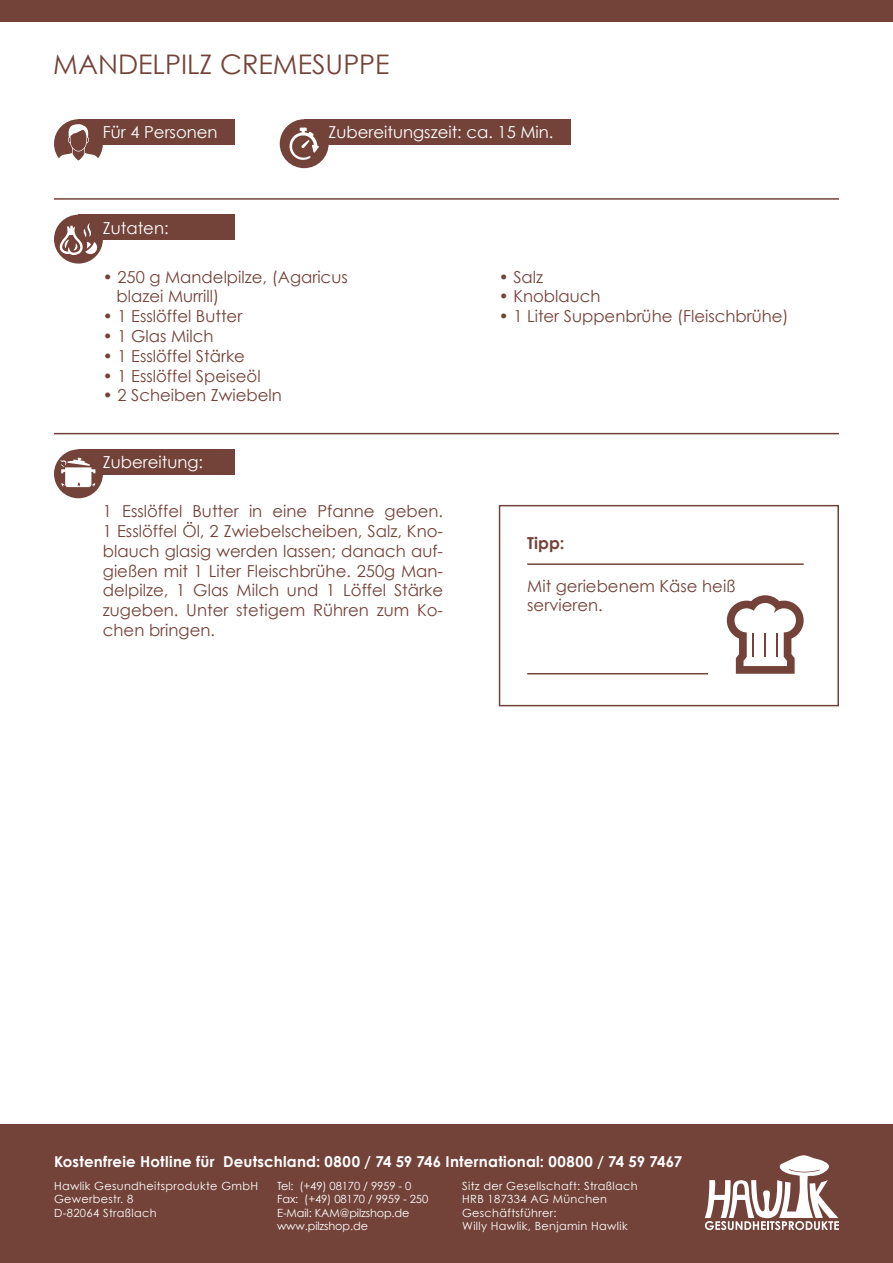
<style>
.page{position:relative;width:893px;height:1263px;background:#fff}
.page>*{position:absolute;margin:0;border:0;box-sizing:border-box;transform-origin:0 0}
.t1{font:27px "Century Gothic";color:#734339}
.t2{font:16.5px/19.8px "Century Gothic";color:#734339}
.t3{font:16.5px "Century Gothic";color:#fff}
.t4{font:700 16.5px "Century Gothic";color:#734339}
.t5{font:700 15px "Century Gothic";letter-spacing:.015em;color:#fff}
.t6{font:11.25px/13.5px "Century Gothic";letter-spacing:.03em;color:#fff}
.t7{font:11.25px/13.5px "Century Gothic";letter-spacing:-.01em;color:#fff}
</style>
<div class="page">
<div style="left:0;top:1125px;width:893px;height:138px;background:#734339"></div>
<svg style="left:705px;top:1155px;width:134px;height:75px"></svg>
<div style="left:0;top:0;width:893px;height:21px;background:#734339"></div>
<div style="left:78px;top:119px;width:157px;height:26px;background:#734339"></div>
<div style="left:54px;top:119px;width:49px;height:49px;background:#734339;border-radius:50%"></div>
<svg style="left:56px;top:124px;width:45px;height:44px"></svg>
<div style="left:304px;top:119px;width:266px;height:26px;background:#734339"></div>
<div style="left:280px;top:119px;width:49px;height:49px;background:#734339;border-radius:50%"></div>
<svg style="left:289px;top:128px;width:30px;height:32px"></svg>
<div style="left:78px;top:215px;width:157px;height:25px;background:#734339"></div>
<div style="left:54px;top:215px;width:49px;height:49px;background:#734339;border-radius:50%"></div>
<svg style="left:59px;top:223px;width:39px;height:32px"></svg>
<hr style="left:54px;top:198px;width:785px;height:2px;background:#734339">
<hr style="left:54px;top:433px;width:785px;height:1px;background:#734339">
<div style="left:499px;top:505px;width:340px;height:201px;border:2px solid #734339"></div>
<hr style="left:527px;top:563px;width:277px;height:2px;background:#734339">
<hr style="left:527px;top:673px;width:181px;height:1px;background:#734339">
<svg style="left:727px;top:595px;width:77px;height:79px"></svg>
<div style="left:78px;top:449px;width:157px;height:26px;background:#734339"></div>
<div style="left:54px;top:449px;width:49px;height:49px;background:#734339;border-radius:50%"></div>
<svg style="left:60px;top:458px;width:35px;height:29px"></svg>
<h1 class="t1" style="left:53px;top:48px;width:206px">Mandelpilz Cremesuppe</h1>
<p class="t3" style="left:103px;top:122px;width:116px">Für 4 Personen</p>
<p class="t3" style="left:103px;top:218px;width:67px">Zutaten:</p>
<p class="t3" style="left:329px;top:122px;width:226px">Zubereitungszeit: ca. 15 Min.</p>
<p class="t2" style="left:117px;top:266px;width:233px;text-indent:-14px">• 250 g Mandelpilze, (Agaricus blazei Murrill)</p>
<p class="t2" style="left:103px;top:306px;width:141px">• 1 Esslöffel Butter</p>
<p class="t2" style="left:103px;top:326px;width:112px">• 1 Glas Milch</p>
<p class="t2" style="left:103px;top:346px;width:144px">• 1 Esslöffel Stärke</p>
<p class="t2" style="left:103px;top:365px;width:159px">• 1 Esslöffel Speiseöl</p>
<p class="t2" style="left:103px;top:385px;width:180px">• 2 Scheiben Zwiebeln</p>
<p class="t3" style="left:103px;top:452px;width:102px">Zubereitung:</p>
<p class="t2" style="left:103px;top:501px;width:342px;text-align:justify">1 Esslöffel Butter in eine Pfanne geben.<br>1 Esslöffel Öl, 2 Zwiebelscheiben, Salz, Kno&shy;blauch glasig werden lassen; danach auf&shy;gießen mit 1 Liter Fleischbrühe. 250g Man&shy;delpilze, 1 Glas Milch und 1 Löffel Stärke zugeben. Unter stetigem Rühren zum Ko&shy;chen bringen.</p>
<p class="t2" style="left:499px;top:266px;width:46px">• Salz</p>
<p class="t2" style="left:499px;top:286px;width:103px">• Knoblauch</p>
<p class="t2" style="left:499px;top:306px;width:291px">• 1 Liter Suppenbrühe (Fleischbrühe)</p>
<p class="t4" style="left:527px;top:533px;width:39px">Tipp:</p>
<p class="t2" style="left:527px;top:575px;width:210px">Mit geriebenem Käse heiß servieren.</p>
<p class="t5" style="left:54px;top:1152px;width:630px">Kostenfreie Hotline für Deutschland: 0800 / 74 59 746 International: 00800 / 74 59 7467</p>
<p class="t6" style="left:54px;top:1178px;width:206px">Hawlik Gesundheitsprodukte GmbH<br>Gewerbestr. 8<br>D-82064 Straßlach</p>
<p class="t6" style="left:462px;top:1178px;width:177px">Sitz der Gesellschaft: Straßlach<br>HRB 187334 AG München<br>Geschäftsführer:<br>Willy Hawlik, Benjamin Hawlik</p>
<p class="t7" style="left:277px;top:1178px;width:153px">Tel: (+49) 08170 / 9959 - 0<br>Fax: (+49) 08170 / 9959 - 250<br>E-Mail: KAM@pilzshop.de www.pilzshop.de</p>
</div>
